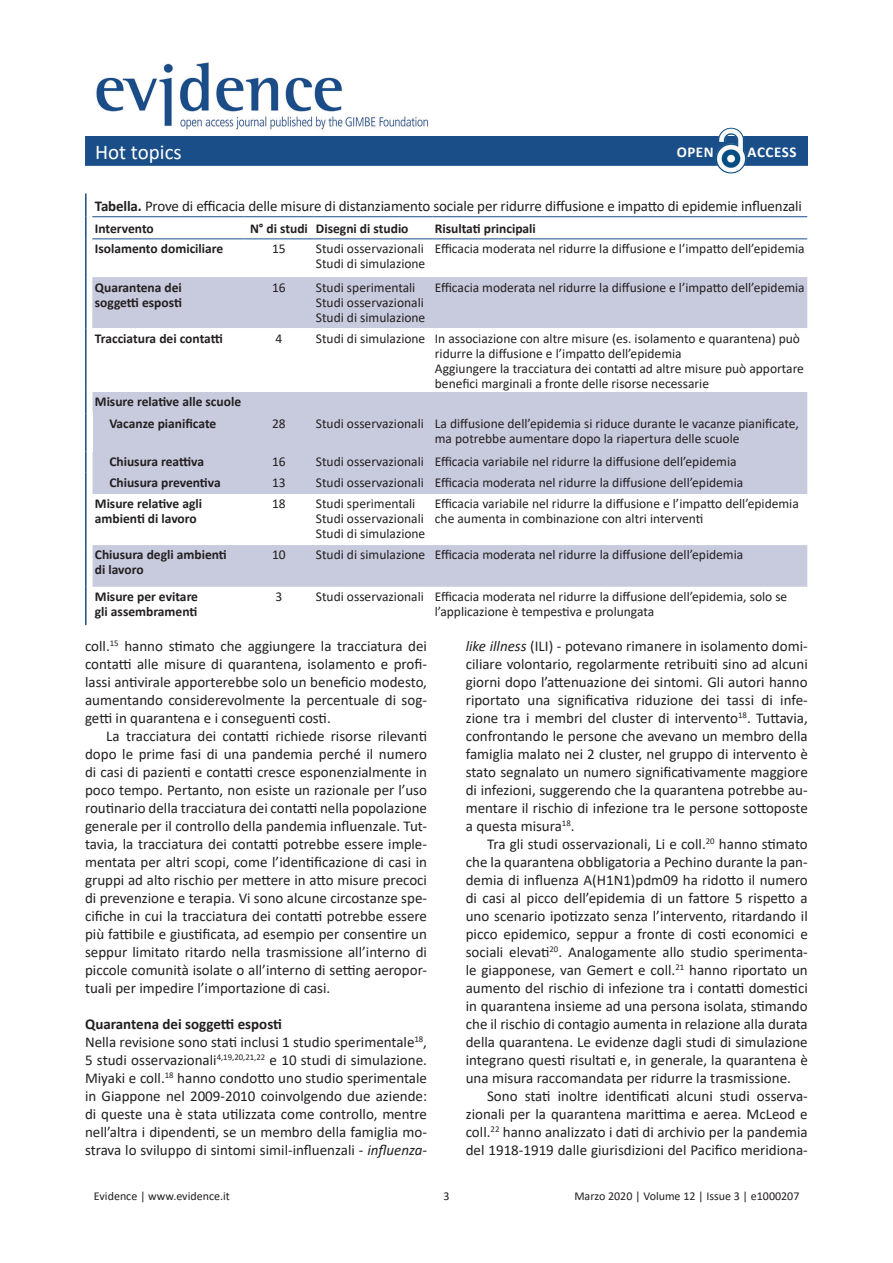
<style>
.page{position:relative;width:893px;height:1263px;background:#fff}
.page>*{position:absolute;margin:0;border:0;box-sizing:border-box;transform-origin:0 0}
.t1{font:21px "Calibri";color:#fff}
.t2{font:15px/18px "Calibri";color:#231f20;text-align:justify}
.t3{font:700 15px "Calibri";letter-spacing:.04em;color:#fff}
.t4{font:13.5px/15px "Calibri";color:#231f20}
.t5{font:700 13.5px/15px "Calibri";color:#231f20}
.t6{font:12px "Calibri";color:#231f20}
.s1{font-weight:700}
.s2{font-style:italic}
</style>
<div class="page">
<div style="left:86px;top:137px;width:721px;height:28px;background:#194e89"></div>
<div style="left:85px;top:136px;width:723px;height:30px;border:2px solid #194e89"></div>
<img style="left:96px;top:62px;width:332px;height:68px">
<img style="left:714px;top:127px;width:34px;height:47px">
<div style="left:92px;top:277px;width:715px;height:51px;background:#c8cade"></div>
<svg style="left:92px;top:392px;width:715px;height:195px;fill:#c8cade"></svg>
<hr style="left:85px;top:193px;width:2px;height:24px;background:#194e89">
<hr style="left:85px;top:217px;width:2px;height:22px;background:#194e89">
<hr style="left:92px;top:216px;width:152px;height:1px;background:#194e89">
<hr style="left:244px;top:216px;width:69px;height:1px;background:#194e89">
<hr style="left:313px;top:216px;width:119px;height:1px;background:#194e89">
<hr style="left:432px;top:216px;width:375px;height:1px;background:#194e89">
<hr style="left:85px;top:239px;width:2px;height:38px;background:#194e89">
<hr style="left:92px;top:238px;width:152px;height:1px;background:#194e89">
<hr style="left:244px;top:238px;width:69px;height:1px;background:#194e89">
<hr style="left:313px;top:238px;width:119px;height:1px;background:#194e89">
<hr style="left:432px;top:238px;width:375px;height:1px;background:#194e89">
<hr style="left:85px;top:277px;width:2px;height:51px;background:#194e89">
<hr style="left:85px;top:328px;width:2px;height:64px;background:#194e89">
<hr style="left:85px;top:392px;width:2px;height:21px;background:#194e89">
<hr style="left:85px;top:413px;width:2px;height:38px;background:#194e89">
<hr style="left:85px;top:451px;width:2px;height:22px;background:#194e89">
<hr style="left:85px;top:473px;width:2px;height:21px;background:#194e89">
<hr style="left:85px;top:494px;width:2px;height:51px;background:#194e89">
<hr style="left:85px;top:545px;width:2px;height:42px;background:#194e89">
<hr style="left:85px;top:587px;width:2px;height:38px;background:#194e89">
<h1 class="t1" style="left:95px;top:137px;width:88px">Hot topics</h1>
<p class="t3" style="left:677px;top:142px;width:39px">OPEN</p>
<p class="t3" style="left:747px;top:142px;width:51px">ACCESS</p>
<p class="t2" style="left:95px;top:196px;width:709px"><span class="s1">Tabella.</span> Prove di efficacia delle misure di distanziamento sociale per ridurre diffusione e impatto di epidemie influenzali</p>
<p class="t5" style="left:95px;top:221px;width:60px">Intervento</p>
<p class="t5" style="left:250px;top:221px;width:160px">N° di studi Disegni di studio</p>
<p class="t5" style="left:435px;top:221px;width:103px">Risultati principali</p>
<p class="t5" style="left:95px;top:241px;width:130px">Isolamento domiciliare</p>
<p class="t4" style="left:272px;top:241px;width:15px">15</p>
<p class="t4" style="left:316px;top:241px;width:111px">Studi osservazionali<br>Studi di simulazione</p>
<p class="t4" style="left:435px;top:241px;width:371px">Efficacia moderata nel ridurre la diffusione e l’impatto dell’epidemia</p>
<p class="t5" style="left:95px;top:279px;width:89px">Quarantena dei soggetti esposti</p>
<p class="t4" style="left:272px;top:279px;width:15px">16</p>
<p class="t4" style="left:316px;top:279px;width:111px">Studi sperimentali<br>Studi osservazionali<br>Studi di simulazione</p>
<p class="t4" style="left:435px;top:279px;width:371px">Efficacia moderata nel ridurre la diffusione e l’impatto dell’epidemia</p>
<p class="t5" style="left:95px;top:330px;width:129px">Tracciatura dei contatti</p>
<p class="t4" style="left:276px;top:330px;width:8px">4</p>
<p class="t4" style="left:435px;top:330px;width:371px;text-indent:-119px">Studi di simulazione In associazione con altre misure (es. isolamento e quarantena) può ridurre la diffusione e l’impatto dell’epidemia<br>Aggiungere la tracciatura dei contatti ad altre misure può apportare benefici marginali a fronte delle risorse necessarie</p>
<p class="t5" style="left:109px;top:391px;width:133px;line-height:21.3px;text-indent:-14px">Misure relative alle scuole<br>Vacanze pianificate</p>
<p class="t4" style="left:272px;top:415px;width:15px">28</p>
<p class="t4" style="left:435px;top:415px;width:365px;text-indent:-119px">Studi osservazionali La diffusione dell’epidemia si riduce durante le vacanze pianificate, ma potrebbe aumentare dopo la riapertura delle scuole</p>
<p class="t5" style="left:109px;top:454px;width:96px">Chiusura reattiva</p>
<p class="t4" style="left:272px;top:454px;width:15px">16</p>
<p class="t4" style="left:316px;top:454px;width:422px">Studi osservazionali Efficacia variabile nel ridurre la diffusione dell’epidemia</p>
<p class="t5" style="left:109px;top:475px;width:113px">Chiusura preventiva</p>
<p class="t4" style="left:272px;top:475px;width:15px">13</p>
<p class="t4" style="left:316px;top:475px;width:429px">Studi osservazionali Efficacia moderata nel ridurre la diffusione dell’epidemia</p>
<p class="t5" style="left:95px;top:496px;width:109px">Misure relative agli ambienti di lavoro</p>
<p class="t4" style="left:272px;top:496px;width:15px">18</p>
<p class="t4" style="left:316px;top:496px;width:111px">Studi sperimentali<br>Studi osservazionali<br>Studi di simulazione</p>
<p class="t4" style="left:435px;top:496px;width:365px">Efficacia variabile nel ridurre la diffusione e l’impatto dell’epidemia che aumenta in combinazione con altri interventi</p>
<p class="t5" style="left:95px;top:547px;width:133px">Chiusura degli ambienti di lavoro</p>
<p class="t4" style="left:272px;top:547px;width:15px">10</p>
<p class="t4" style="left:316px;top:547px;width:429px">Studi di simulazione Efficacia moderata nel ridurre la diffusione dell’epidemia</p>
<p class="t5" style="left:95px;top:589px;width:105px">Misure per evitare gli assembramenti</p>
<p class="t4" style="left:276px;top:589px;width:8px">3</p>
<p class="t4" style="left:435px;top:589px;width:354px;text-indent:-119px">Studi osservazionali Efficacia moderata nel ridurre la diffusione dell’epidemia, solo se l’applicazione è tempestiva e prolungata</p>
<p class="t2" style="left:85px;top:637px;width:343px">coll.<sup>15</sup> hanno stimato che aggiungere la tracciatura dei contatti alle misure di quarantena, isolamento e profi&shy;lassi antivirale apporterebbe solo un beneficio modesto, aumentando considerevolmente la percentuale di sog&shy;getti in quarantena e i conseguenti costi.</p>
<p class="t2" style="left:85px;top:727px;width:343px;text-indent:21px">La tracciatura dei contatti richiede risorse rilevanti dopo le prime fasi di una pandemia perché il numero di casi di pazienti e contatti cresce esponenzialmente in poco tempo. Pertanto, non esiste un razionale per l’uso routinario della tracciatura dei contatti nella popolazione generale per il controllo della pandemia influenzale. Tut&shy;tavia, la tracciatura dei contatti potrebbe essere imple&shy;mentata per altri scopi, come l’identificazione di casi in gruppi ad alto rischio per mettere in atto misure precoci di prevenzione e terapia. Vi sono alcune circostanze spe&shy;cifiche in cui la tracciatura dei contatti potrebbe essere più fattibile e giustificata, ad esempio per consentire un seppur limitato ritardo nella trasmissione all’interno di piccole comunità isolate o all’interno di setting aeropor&shy;tuali per impedire l’importazione di casi.</p>
<p class="t2" style="left:85px;top:1015px;width:343px;text-align:left"><span class="s1">Quarantena dei soggetti esposti<br></span>Nella revisione sono stati inclusi 1 studio sperimentale<sup>18</sup>, 5 studi osservazionali<sup>4,19,20,21,22</sup> e 10 studi di simulazione.<br>Miyaki e coll.<sup>18</sup> hanno condotto uno studio sperimentale in Giappone nel 2009-2010 coinvolgendo due aziende: di queste una è stata utilizzata come controllo, mentre nell’altra i dipendenti, se un membro della famiglia mo&shy;strava lo sviluppo di sintomi simil-influenzali - <span class="s2">influenza-</span></p>
<p class="t2" style="left:466px;top:637px;width:343px"><span class="s2">like illness</span> (ILI) - potevano rimanere in isolamento domi&shy;ciliare volontario, regolarmente retribuiti sino ad alcuni giorni dopo l’attenuazione dei sintomi. Gli autori hanno riportato una significativa riduzione dei tassi di infe&shy;zione tra i membri del cluster di intervento<sup>18</sup>. Tuttavia, confrontando le persone che avevano un membro della famiglia malato nei 2 cluster, nel gruppo di intervento è stato segnalato un numero significativamente maggiore di infezioni, suggerendo che la quarantena potrebbe au&shy;mentare il rischio di infezione tra le persone sottoposte a questa misura<sup>18</sup>.</p>
<p class="t2" style="left:466px;top:835px;width:343px;text-indent:21px">Tra gli studi osservazionali, Li e coll.<sup>20</sup> hanno stimato che la quarantena obbligatoria a Pechino durante la pan&shy;demia di influenza A(H1N1)pdm09 ha ridotto il numero di casi al picco dell’epidemia di un fattore 5 rispetto a uno scenario ipotizzato senza l’intervento, ritardando il picco epidemico, seppur a fronte di costi economici e sociali elevati<sup>20</sup>. Analogamente allo studio sperimenta&shy;le giapponese, van Gemert e coll.<sup>21</sup> hanno riportato un aumento del rischio di infezione tra i contatti domestici in quarantena insieme ad una persona isolata, stimando che il rischio di contagio aumenta in relazione alla durata della quarantena. Le evidenze dagli studi di simulazione integrano questi risultati e, in generale, la quarantena è una misura raccomandata per ridurre la trasmissione.</p>
<p class="t2" style="left:466px;top:1087px;width:343px;text-indent:21px">Sono stati inoltre identificati alcuni studi osserva&shy;zionali per la quarantena marittima e aerea. McLeod e coll.<sup>22</sup> hanno analizzato i dati di archivio per la pandemia del 1918-1919 dalle giurisdizioni del Pacifico meridiona-</p>
<p class="t6" style="left:94px;top:1188px;width:137px">Evidence | www.evidence.it</p>
<p class="t6" style="left:443px;top:1188px;width:8px">3</p>
<p class="t6" style="left:574px;top:1188px;width:227px">Marzo 2020 | Volume 12 | Issue 3 | e1000207</p>
</div>
